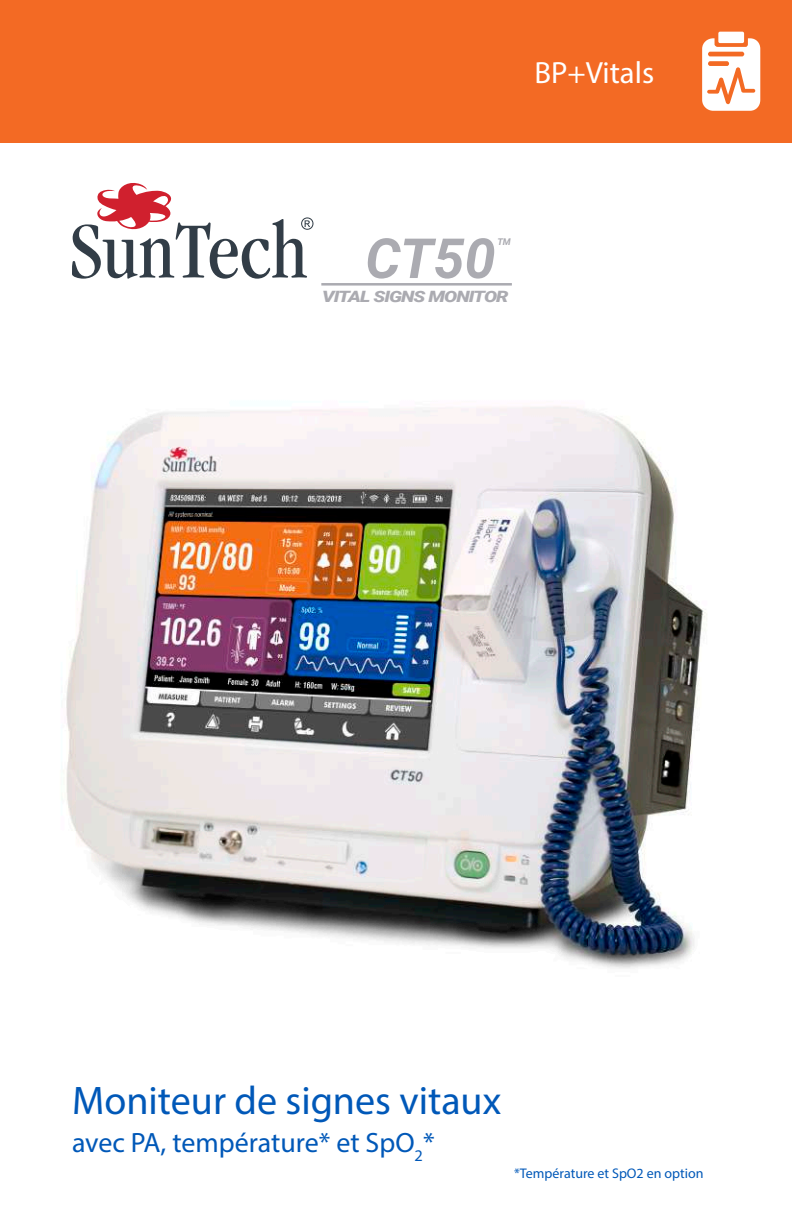
<style>
.page{position:relative;width:792px;height:1224px;background:#fff}
.page>*{position:absolute;margin:0;border:0;box-sizing:border-box;transform-origin:0 0}
.t1{font:italic 700 55.4px "Roboto";color:#ababb1}
.t2{font:40px "Myriad Pro";color:#0058b8}
.t3{font:30.8px "Myriad Pro";color:#fff}
.t4{font:28px "Myriad Pro";color:#0058b8}
.t5{font:italic 900 15.6px "Roboto";letter-spacing:-.05em;color:#ababb1;scale:1.25 1}
.t6{font:14px "Myriad Pro";color:#0058b8}
.t7{font:italic 700 9.2px "Roboto";color:#ababb1}
</style>
<div class="page">
<hr style="left:321px;top:283px;width:191px;height:3px;background:#ababb1">
<svg style="left:72px;top:183px;width:241px;height:96px"></svg>
<div style="left:0;top:0;width:792px;height:142px;background:#f36a24"></div>
<div style="left:718px;top:32px;width:26px;height:11px;background:#fff;border-radius:2px"></div>
<svg style="left:702px;top:38px;width:58px;height:73px"></svg>
<img style="left:66px;top:406px;width:641px;height:563px">
<p class="t3" style="left:534px;top:54px;width:121px">BP+Vitals</p>
<h1 class="t1" style="left:365px;top:220px;width:132px">CT50</h1>
<p class="t5" style="left:322px;top:286px;width:151px">VITAL SIGNS MONITOR</p>
<p class="t7" style="left:497px;top:235px;width:15px">TM</p>
<h2 class="t2" style="left:72px;top:1075px;width:431px">Moniteur de signes vitaux</h2>
<p class="t4" style="left:72px;top:1125px;width:364px">avec PA, température* et SpO<sub>2</sub>*</p>
<p class="t6" style="left:514px;top:1165px;width:191px">*Température et SpO2 en option</p>
</div>
